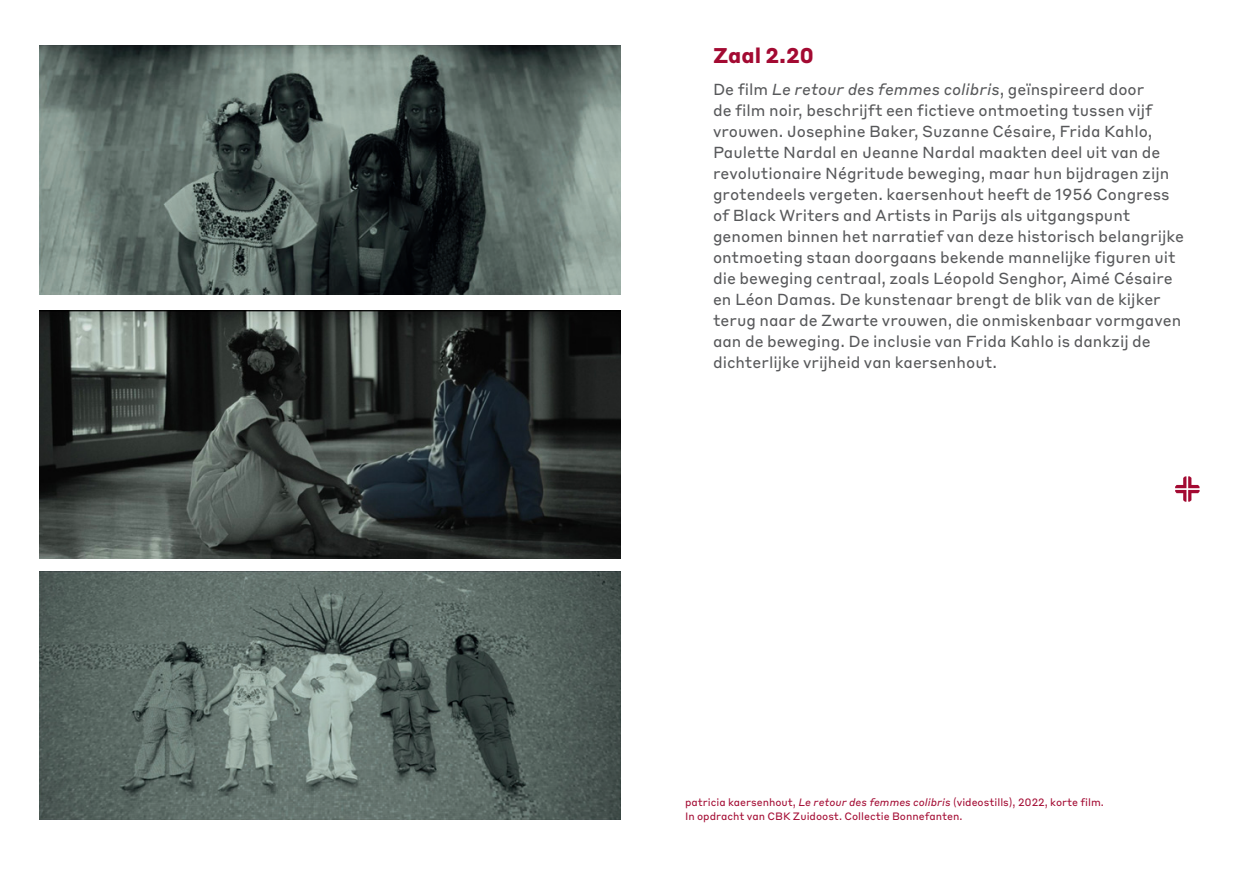
<style>
.page{position:relative;width:1241px;height:869px;background:#fff}
.page>*{position:absolute;margin:0;border:0;box-sizing:border-box;transform-origin:0 0}
.BF_BL_Cover_Logo_Text_Small{font:52.5px "Bonnefanten Block";color:#a30a32}
.BF_BL_Body{font:700 21px "Styrene B";color:#a30a32}
.BF_BL_Body-2{font:15.75px/21px "Styrene B";color:#57585a}
.BF_BL_Body_Small_Caption{font:10.5px/14px "Styrene B";color:#a30a32}
.s1{font-style:italic}
</style>
<div class="page">
<img style="left:40px;top:310px;width:580px;height:248px">
<img style="left:40px;top:571px;width:580px;height:248px">
<img style="left:40px;top:45px;width:580px;height:249px">
<p class="BF_BL_Body" style="left:713px;top:38px;width:103px">Zaal 2.20</p>
<p class="BF_BL_Body-2" style="left:713px;top:77px;width:472px">De film <span class="s1">Le retour des femmes colibris</span>, geïnspireerd door<br>de film noir, beschrijft een fictieve ontmoeting tussen vijf vrouwen. Josephine Baker, Suzanne Césaire, Frida Kahlo, Paulette Nardal en Jeanne Nardal maakten deel uit van de revolutionaire Négritude beweging, maar hun bijdragen zijn grotendeels vergeten. kaersenhout heeft de 1956 Congress of Black Writers and Artists in Parijs als uitgangspunt genomen binnen het narratief van deze historisch belangrijke ontmoeting staan doorgaans bekende mannelijke figuren uit die beweging centraal, zoals Léopold Senghor, Aimé Césaire en Léon Damas. De kunstenaar brengt de blik van de kijker terug naar de Zwarte vrouwen, die onmiskenbaar vormgaven aan de beweging. De inclusie van Frida Kahlo is dankzij de dichterlijke vrijheid van kaersenhout.</p>
<p class="BF_BL_Cover_Logo_Text_Small" style="left:1173px;top:455px;width:29px">+</p>
<p class="BF_BL_Body_Small_Caption" style="left:685px;top:793px;width:420px">patricia kaersenhout, <span class="s1">Le retour des femmes colibris</span> (videostills), 2022, korte film.<br>In opdracht van CBK Zuidoost. Collectie Bonnefanten.</p>
</div>
